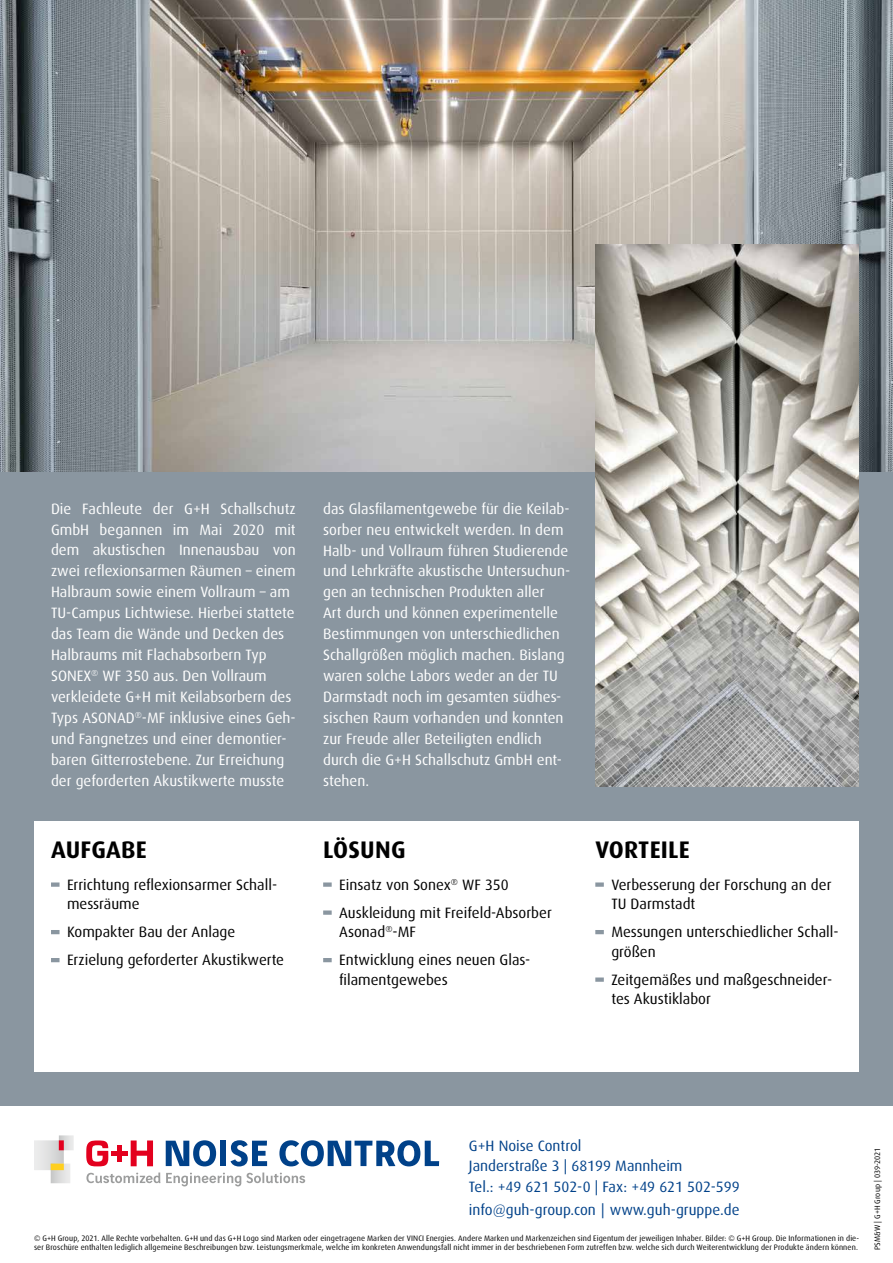
<style>
.page{position:relative;width:893px;height:1263px;background:#fff}
.page>*{position:absolute;margin:0;border:0;box-sizing:border-box;transform-origin:0 0}
.t1{font:700 24px "Dax";letter-spacing:.01em;color:#000}
.t2{font:15px/21px "Dax";color:#fff}
.t3{font:15px/19.5px "Dax";color:#000}
.t4{font:15px/20.2px "Dax";color:#004189}
.t5{font:7.95px/9px "Dax";letter-spacing:.015em;color:#000}
</style>
<div class="page">
<div style="left:0;top:0;width:893px;height:1106px;background:#8a96a0"></div>
<img style="left:0;top:0;width:893px;height:471px">
<div style="left:34px;top:821px;width:825px;height:250px;background:#fff"></div>
<div style="left:51px;top:882px;width:9px;height:5px;background:#8a96a0"></div>
<svg style="left:51px;top:930px;width:9px;height:4px"></svg>
<svg style="left:51px;top:958px;width:9px;height:4px"></svg>
<div style="left:323px;top:882px;width:9px;height:5px;background:#8a96a0"></div>
<div style="left:323px;top:910px;width:9px;height:5px;background:#8a96a0"></div>
<svg style="left:323px;top:958px;width:9px;height:4px"></svg>
<div style="left:595px;top:882px;width:9px;height:5px;background:#8a96a0"></div>
<svg style="left:595px;top:930px;width:9px;height:4px"></svg>
<div style="left:595px;top:977px;width:9px;height:5px;background:#8a96a0"></div>
<svg style="left:131px;top:1140px;width:22px;height:26px"></svg>
<div style="left:117px;top:1145px;width:5px;height:17px;background:#e3001e"></div>
<div style="left:111px;top:1151px;width:17px;height:5px;background:#e3001e"></div>
<svg style="left:86px;top:1140px;width:22px;height:26px"></svg>
<svg style="left:34px;top:1135px;width:40px;height:48px"></svg>
<div style="left:51px;top:1163px;width:13px;height:7px;background:#ffcf1f"></div>
<svg style="left:86px;top:1172px;width:74px;height:11px"></svg>
<svg style="left:166px;top:1172px;width:139px;height:14px"></svg>
<svg style="left:166px;top:1140px;width:50px;height:26px"></svg>
<div style="left:220px;top:1141px;width:6px;height:25px;background:#004189"></div>
<svg style="left:231px;top:1140px;width:36px;height:26px"></svg>
<svg style="left:279px;top:1140px;width:160px;height:26px"></svg>
<img style="left:595px;top:244px;width:264px;height:543px">
<p class="t2" style="left:51px;top:498px;width:246px">Die Fachleute der G+H Schallschutz GmbH begannen im Mai 2020 mit dem akustischen Innenausbau von zwei reflexionsarmen Räumen – einem Halbraum sowie einem Vollraum – am TU-Campus Lichtwiese. Hierbei stattete das Team die Wände und Decken des Halbraums mit Flachabsorbern Typ SONEX<sup>®</sup> WF 350 aus. Den Vollraum verkleidete G+H mit Keilabsorbern des Typs ASONAD<sup>®</sup>-MF inklusive eines Geh&shy;und Fangnetzes und einer demontier&shy;baren Gitterrostebene. Zur Erreichung der geforderten Akustikwerte musste</p>
<p class="t2" style="left:323px;top:498px;width:249px">das Glasfilamentgewebe für die Keilab&shy;sorber neu entwickelt werden. In dem Halb- und Vollraum führen Studierende und Lehrkräfte akustische Untersuchun&shy;gen an technischen Produkten aller<br>Art durch und können experimentelle Bestimmungen von unterschiedlichen Schallgrößen möglich machen. Bislang waren solche Labors weder an der TU Darmstadt noch im gesamten südhes&shy;sischen Raum vorhanden und konnten zur Freude aller Beteiligten endlich durch die G+H Schallschutz GmbH ent&shy;stehen.</p>
<h1 class="t1" style="left:51px;top:836px;width:97px">AUFGABE</h1>
<h1 class="t1" style="left:323px;top:836px;width:84px">LÖSUNG</h1>
<h1 class="t1" style="left:595px;top:836px;width:96px">VORTEILE</h1>
<p class="t3" style="left:67px;top:875px;width:212px">Errichtung reflexionsarmer Schall&shy;messräume</p>
<p class="t3" style="left:67px;top:918px;width:219px;line-height:28px">Kompakter Bau der Anlage<br>Erzielung geforderter Akustikwerte</p>
<p class="t3" style="left:339px;top:871px;width:214px;line-height:28px">Einsatz von Sonex<sup>®</sup> WF 350<br>Auskleidung mit Freifeld-Absorber</p>
<p class="t3" style="left:339px;top:918px;width:191px;line-height:28px">Asonad<sup>®</sup>-MF<br>Entwicklung eines neuen Glas-</p>
<p class="t3" style="left:339px;top:970px;width:110px">filamentgewebes</p>
<p class="t3" style="left:611px;top:875px;width:222px">Verbesserung der Forschung an der<br>TU Darmstadt</p>
<p class="t3" style="left:611px;top:922px;width:229px">Messungen unterschiedlicher Schall&shy;größen</p>
<p class="t3" style="left:611px;top:970px;width:222px">Zeitgemäßes und maßgeschneider&shy;tes Akustiklabor</p>
<p class="t4" style="left:469px;top:1136px;width:272px">G+H Noise Control<br>Janderstraße 3 | 68199 Mannheim<br>Tel.: +49 621 502-0 | Fax: +49 621 502-599</p>
<p class="t4" style="left:469px;top:1200px;width:272px">info@guh-group.con | www.guh-gruppe.de</p>
<p class="t5" style="left:34px;top:1234px;width:827px">© G+H Group, 2021. Alle Rechte vorbehalten. G+H und das G+H Logo sind Marken oder eingetragene Marken der VINCI Energies. Andere Marken und Markenzeichen sind Eigentum der jeweiligen Inhaber. Bilder: © G+H Group. Die Informationen in die&shy;ser Broschüre enthalten lediglich allgemeine Beschreibungen bzw. Leistungsmerkmale, welche im konkreten Anwendungsfall nicht immer in der beschriebenen Form zutreffen bzw. welche sich durch Weiterentwicklung der Produkte ändern können.</p>
<p class="t5" style="left:873px;top:1250px;width:104px;rotate:-90deg">PSM&amp;W | G+H Group | 039-2021</p>
</div>
